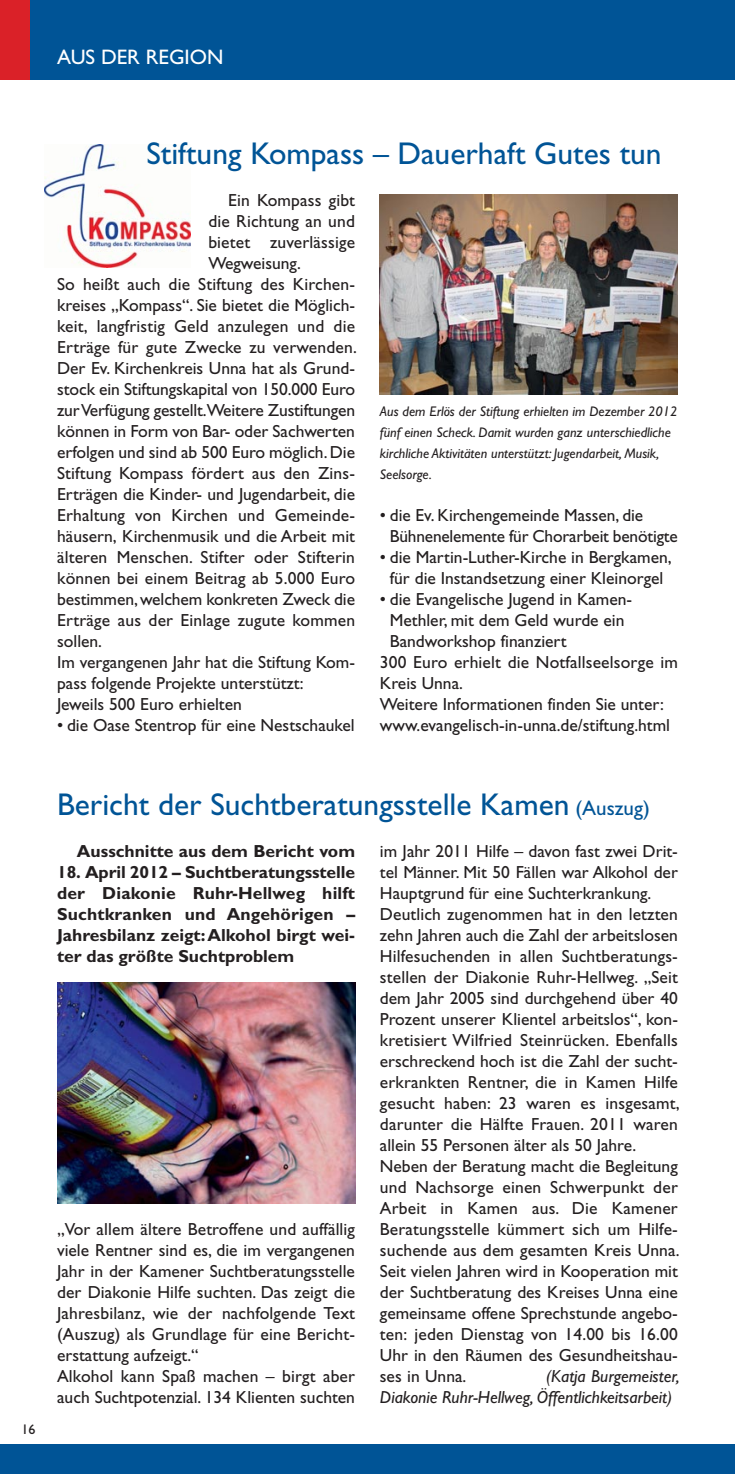
<style>
.page{position:relative;width:735px;height:1474px;background:#fff}
.page>*{position:absolute;margin:0;border:0;box-sizing:border-box;transform-origin:0 0}
.t1{font:31.5px "Gill Sans";color:#005496}
.t2{font:21px "Gill Sans";color:#fff}
.t3{font:17.5px/21px "Gill Sans";color:#231f20}
.t4{font:700 17.5px/21px "Gill Sans";color:#231f20;text-align:justify}
.t5{font:italic 17.5px/21px "Gill Sans";color:#231f20}
.t6{font:italic 14px/21px "Gill Sans";color:#231f20}
.t7{font:14px "Gill Sans";color:#231f20}
.s1{font-size:21px}
</style>
<div class="page">
<div style="left:0;top:0;width:734px;height:79px;background:#005496"></div>
<div style="left:0;top:0;width:30px;height:79px;background:#da2128"></div>
<div style="left:0;top:1444px;width:734px;height:29px;background:#005496"></div>
<img style="left:379px;top:195px;width:298px;height:200px">
<img style="left:57px;top:983px;width:298px;height:220px">
<img style="left:45px;top:144px;width:145px;height:123px">
<p class="t2" style="left:57px;top:50px;width:168px">AUS DER REGION</p>
<h1 class="t1" style="left:146px;top:142px;width:516px">Stiftung Kompass – Dauerhaft Gutes tun</h1>
<p class="t3" style="left:228px;top:191px;width:128px">Ein Kompass gibt</p>
<p class="t3" style="left:208px;top:212px;width:148px">die Richtung an und</p>
<p class="t3" style="left:208px;top:233px;width:148px">bietet zuverlässige</p>
<p class="t3" style="left:208px;top:254px;width:94px">Wegweisung.</p>
<p class="t3" style="left:57px;top:275px;width:299px">So heißt auch die Stiftung des Kirchen -</p>
<p class="t3" style="left:57px;top:296px;width:299px">kreises „Kompass“. Sie bietet die Möglich-</p>
<p class="t3" style="left:57px;top:317px;width:299px">keit, langfristig Geld anzulegen und die</p>
<p class="t3" style="left:57px;top:338px;width:301px">Erträge für gute Zwecke zu verwenden.</p>
<p class="t3" style="left:57px;top:359px;width:299px">Der Ev. Kirchenkreis Unna hat als Grund-</p>
<p class="t3" style="left:57px;top:380px;width:299px">stock ein Stiftungskapital von 150.000 Euro</p>
<p class="t3" style="left:57px;top:401px;width:299px">zur Verfügung gestellt.Weitere Zustiftungen</p>
<p class="t3" style="left:57px;top:422px;width:299px">können in Form von Bar- oder Sachwerten</p>
<p class="t3" style="left:57px;top:443px;width:299px">erfolgen und sind ab 500 Euro möglich. Die</p>
<p class="t3" style="left:57px;top:464px;width:299px">Stiftung Kompass fördert aus den Zins-</p>
<p class="t3" style="left:57px;top:485px;width:299px">Erträgen die Kinder- und Jugendarbeit, die</p>
<p class="t3" style="left:57px;top:506px;width:299px">Erhaltung von Kirchen und Gemeinde -</p>
<p class="t3" style="left:57px;top:527px;width:299px">häusern, Kirchenmusik und die Arbeit mit</p>
<p class="t3" style="left:57px;top:548px;width:299px">älteren Menschen. Stifter oder Stifterin</p>
<p class="t3" style="left:57px;top:569px;width:299px">können bei einem Beitrag ab 5.000 Euro</p>
<p class="t3" style="left:57px;top:590px;width:299px">bestimmen, welchem konkreten Zweck die</p>
<p class="t3" style="left:57px;top:611px;width:299px">Erträge aus der Einlage zugute kommen</p>
<p class="t3" style="left:57px;top:632px;width:46px">sollen.</p>
<p class="t3" style="left:57px;top:653px;width:299px">Im vergangenen Jahr hat die Stiftung Kom-</p>
<p class="t3" style="left:57px;top:674px;width:248px">pass folgende Projekte unterstützt:</p>
<p class="t3" style="left:57px;top:695px;width:186px">Jeweils 500 Euro erhielten</p>
<p class="t3" style="left:57px;top:716px;width:299px">• die Oase Stentrop für eine Nestschaukel</p>
<p class="t6" style="left:379px;top:402px;width:299px">Aus dem Erlös der Stiftung erhielten im Dezember 2012 fünf einen Scheck. Damit wurden ganz unterschiedliche kirchliche Aktivitäten unterstützt: Jugendarbeit, Musik, Seelsorge.</p>
<p class="t3" style="left:389px;top:506px;width:289px;text-indent:-10px">• die Ev. Kirchengemeinde Massen, die<br>Bühnenelemente für Chorarbeit benötigte</p>
<p class="t3" style="left:379px;top:548px;width:293px;text-align:center">• die Martin-Luther-Kirche in Bergkamen, für die Instandsetzung einer Kleinorgel</p>
<p class="t3" style="left:379px;top:590px;width:254px">• die Evangelische Jugend in Kamen-</p>
<p class="t3" style="left:389px;top:611px;width:236px">Methler, mit dem Geld wurde ein</p>
<p class="t3" style="left:389px;top:632px;width:178px">Bandworkshop finanziert</p>
<p class="t3" style="left:379px;top:653px;width:299px">300 Euro erhielt die Notfallseelsorge im</p>
<p class="t3" style="left:379px;top:674px;width:84px">Kreis Unna.</p>
<p class="t3" style="left:379px;top:695px;width:285px">Weitere Informationen finden Sie unter:</p>
<p class="t3" style="left:379px;top:716px;width:291px">www.evangelisch-in-unna.de/stiftung.html</p>
<p class="t7" style="left:22px;top:1424px;width:15px">16</p>
<h1 class="t1" style="left:57px;top:793px;width:594px">Bericht der Suchtberatungsstelle Kamen <span class="s1">(Auszug)</span></h1>
<p class="t4" style="left:77px;top:842px;width:279px">Ausschnitte aus dem Bericht vom</p>
<p class="t4" style="left:57px;top:863px;width:299px">18. April 2012 – Suchtberatungsstelle der Diakonie Ruhr-Hellweg hilft Suchtkranken und Angehörigen – Jahresbilanz zeigt: Alkohol birgt wei&shy;ter das größte Suchtproblem</p>
<p class="t3" style="left:57px;top:1220px;width:299px">„Vor allem ältere Betroffene und auf fällig viele Rentner sind es, die im vergangenen Jahr in der Kamener Suchtberatungsstelle der Diakonie Hilfe suchten. Das zeigt die Jahresbilanz, wie der nachfolgende Text (Auszug) als Grundlage für eine Bericht - erstattung aufzeigt.“<br>Alkohol kann Spaß machen – birgt aber auch Suchtpotenzial. 134 Klienten suchten</p>
<p class="t3" style="left:379px;top:842px;width:301px">im Jahr 2011 Hilfe – davon fast zwei Drit&shy;tel Männer. Mit 50 Fällen war Alkohol der Hauptgrund für eine Suchterkrankung.<br>Deutlich zugenommen hat in den letzten zehn Jahren auch die Zahl der arbeitslosen Hilfesuchenden in allen Suchtberatungs&shy;stellen der Diakonie Ruhr-Hellweg. „Seit dem Jahr 2005 sind durchgehend über 40<br>Prozent unserer Klientel arbeitslos“, kon&shy;kretisiert Wilfried Steinrücken. Ebenfalls erschreckend hoch ist die Zahl der sucht&shy;erkrankten Rentner, die in Kamen Hilfe gesucht haben: 23 waren es insgesamt, darunter die Hälfte Frauen. 2011 waren allein 55 Personen älter als 50 Jahre.<br>Neben der Beratung macht die Begleitung und Nachsorge einen Schwerpunkt der Arbeit in Kamen aus. Die Kamener Beratungsstelle kümmert sich um Hilfe - suchende aus dem gesamten Kreis Unna.<br>Seit vielen Jahren wird in Kooperation mit der Suchtberatung des Kreises Unna eine gemeinsame offene Sprechstunde angebo&shy;ten: jeden Dienstag von 14.00 bis 16.00<br>Uhr in den Räumen des Gesundheitshau&shy;ses in Unna.</p>
<p class="t5" style="left:379px;top:1367px;width:301px;text-indent:166px">(Katja Burgemeister,<br>Diakonie Ruhr-Hellweg, Öffentlichkeits arbeit)</p>
</div>
